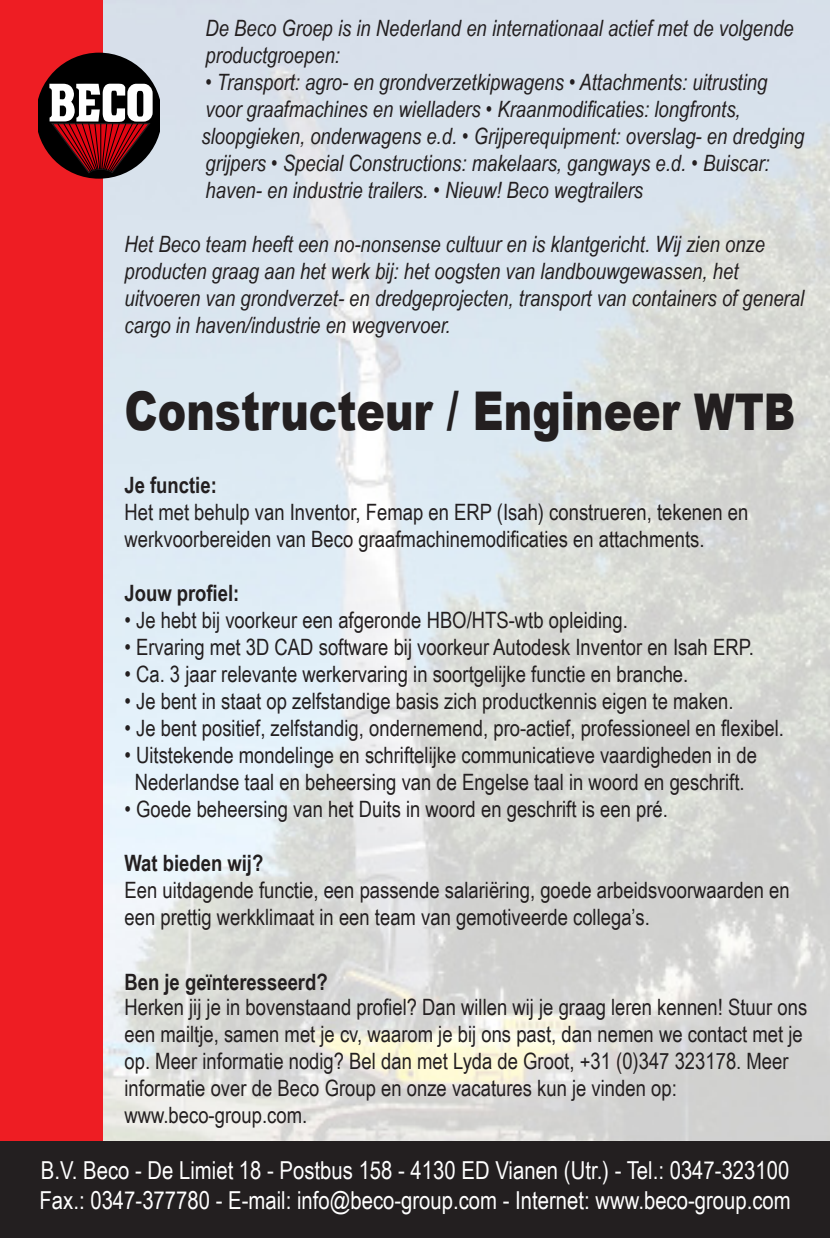
<style>
.page{position:relative;width:830px;height:1238px;background:#fff}
.page>*{position:absolute;margin:0;border:0;box-sizing:border-box;transform-origin:0 0}
.t1{font:900 53.55px "Arial";color:#231f20;scale:.8 1}
.t2{font:24.75px "Arial Narrow";color:#fff}
.t3{font:22.5px/27px "Arial Narrow";color:#231f20}
.t4{font:italic 22.5px/27px "Arial Narrow";color:#231f20}
.t5{font:700 22.5px "Arial Narrow";color:#231f20}
.s1{font-size:50.62px}
</style>
<div class="page">
<img style="left:102px;top:0;width:727px;height:1141px">
<div style="left:0;top:0;width:102px;height:1237px;background:#ee1d23"></div>
<div style="left:0;top:1141px;width:829px;height:96px;background:#231f20"></div>
<svg style="left:38px;top:53px;width:121px;height:126px"></svg>
<p class="t4" style="left:205px;top:14px;width:589px">De Beco Groep is in Nederland en internationaal actief met de volgende productgroepen:</p>
<p class="t4" style="left:201px;top:68px;width:604px">• Transport: agro- en grondverzetkipwagens • Attachments: uitrusting voor graafmachines en wielladers • Kraanmodificaties: longfronts, sloopgieken, onderwagens e.d. • Grijperequipment: overslag- en dredging grijpers • Special Constructions: makelaars, gangways e.d. • Buiscar: haven- en industrie trailers. • Nieuw! Beco wegtrailers</p>
<p class="t4" style="left:124px;top:230px;width:641px">Het Beco team heeft een no-nonsense cultuur en is klantgericht. Wij zien onze</p>
<p class="t4" style="left:124px;top:257px;width:615px">producten graag aan het werk bij: het oogsten van landbouwgewassen, het</p>
<p class="t4" style="left:124px;top:284px;width:680px">uitvoeren van grondverzet- en dredgeprojecten, transport van containers of general cargo in haven/industrie en wegvervoer.</p>
<p class="t1" style="left:124px;top:371px;width:839px">Constructeur / Engineer <span class="s1">WTB</span></p>
<p class="t5" style="left:124px;top:467px;width:94px">Je functie:</p>
<p class="t3" style="left:124px;top:497px;width:625px">Het met behulp van Inventor, Femap en ERP (Isah) construeren, tekenen en</p>
<p class="t3" style="left:124px;top:524px;width:581px">werkvoorbereiden van Beco graafmachinemodificaties en attachments.</p>
<p class="t5" style="left:124px;top:575px;width:116px">Jouw profiel:</p>
<p class="t3" style="left:124px;top:605px;width:504px">• Je hebt bij voorkeur een afgeronde HBO/HTS-wtb opleiding.</p>
<p class="t3" style="left:124px;top:632px;width:630px">• Ervaring met 3D CAD software bij voorkeur Autodesk Inventor en Isah ERP.</p>
<p class="t3" style="left:124px;top:659px;width:565px">• Ca. 3 jaar relevante werkervaring in soortgelijke functie en branche.</p>
<p class="t3" style="left:124px;top:686px;width:610px">• Je bent in staat op zelfstandige basis zich productkennis eigen te maken.</p>
<p class="t3" style="left:124px;top:713px;width:660px">• Je bent positief, zelfstandig, ondernemend, pro-actief, professioneel en flexibel.</p>
<p class="t3" style="left:124px;top:740px;width:634px">• Uitstekende mondelinge en schriftelijke communicatieve vaardigheden in de</p>
<p class="t3" style="left:135px;top:767px;width:611px">Nederlandse taal en beheersing van de Engelse taal in woord en geschrift.</p>
<p class="t3" style="left:124px;top:794px;width:544px">• Goede beheersing van het Duits in woord en geschrift is een pré.</p>
<p class="t5" style="left:124px;top:845px;width:140px">Wat bieden wij?</p>
<p class="t3" style="left:124px;top:875px;width:666px">Een uitdagende functie, een passende salariëring, goede arbeidsvoorwaarden en een prettig werkklimaat in een team van gemotiveerde collega’s.</p>
<p class="t5" style="left:124px;top:965px;width:205px">Ben je geïnteresseerd?</p>
<p class="t3" style="left:124px;top:992px;width:684px">Herken jij je in bovenstaand profiel? Dan willen wij je graag leren kennen! Stuur ons een mailtje, samen met je cv, waarom je bij ons past, dan nemen we contact met je op. Meer informatie nodig? Bel dan met Lyda de Groot, +31 (0)347 323178. Meer informatie over de Beco Group en onze vacatures kun je vinden op:</p>
<p class="t3" style="left:124px;top:1100px;width:184px">www.beco-group.com.</p>
<p class="t2" style="left:41px;top:1152px;width:749px">B.V. Beco - De Limiet 18 - Postbus 158 - 4130 ED Vianen (Utr.) - Tel.: 0347-323100</p>
<p class="t2" style="left:40px;top:1182px;width:752px">Fax.: 0347-377780 - E-mail: info@beco-group.com - Internet: www.beco-group.com</p>
</div>
